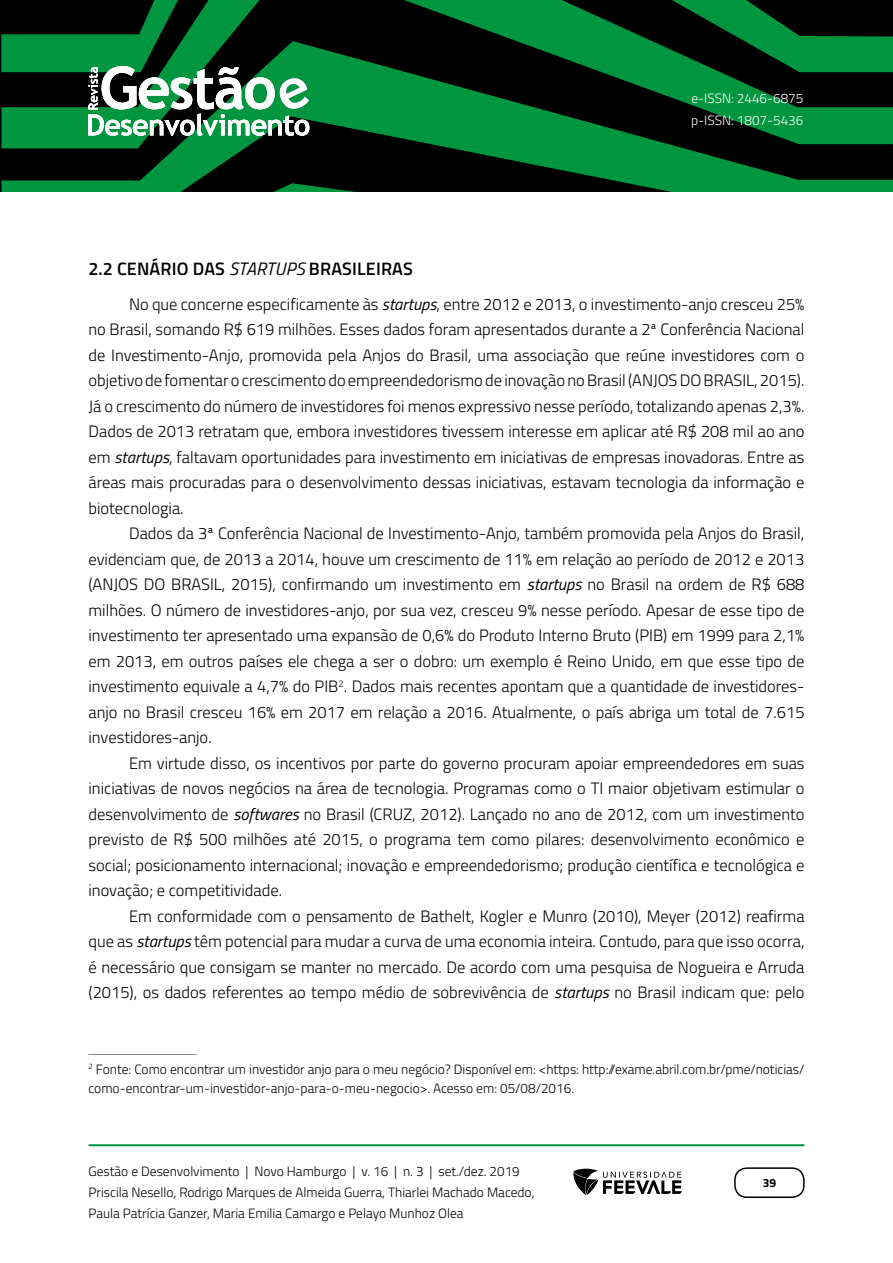
<style>
.page{position:relative;width:893px;height:1263px;background:#fff}
.page>*{position:absolute;margin:0;border:0;box-sizing:border-box;transform-origin:0 0}
.t1{font:600 18px "Titillium Web";letter-spacing:.01em;color:#000}
.t2{font:300 16.5px/25.5px "Titillium Web";color:#000;text-align:justify}
.t3{font:300 13.5px/21px "Titillium Web";color:#000}
.t4{font:300 13.5px/22.5px "Titillium Web";color:#fff}
.t5{font:700 12px "Titillium Web";color:#000}
.s1{font-weight:400;font-style:italic}
</style>
<div class="page">
<svg style="left:2px;top:0;width:891px;height:41px;background:#003516"></svg>
<svg style="left:2px;top:41px;width:891px;height:142px;background:#004a1f"></svg>
<svg style="left:2px;top:183px;width:891px;height:9px;background:#004f21"></svg>
<hr style="left:89px;top:1144px;width:715px;height:2px;background:#009640">
<div style="left:734px;top:1167px;width:71px;height:31px;border:2px solid #000;border-radius:12px"></div>
<svg style="left:573px;top:1169px;width:109px;height:26px"></svg>
<svg style="left:88px;top:66px;width:221px;height:70px"></svg>
<hr style="left:88px;top:1054px;width:108px;height:1px;background:#878787">
<p class="t4" style="left:691px;top:86px;width:114px">e-ISSN: 2446-6875 p-ISSN: 1807-5436</p>
<p class="t1" style="left:88px;top:256px;width:326px">2.2 CENÁRIO DAS <span class="s1">STARTUPS</span> BRASILEIRAS</p>
<p class="t2" style="left:88px;top:291px;width:717px;text-indent:41px">No que concerne especificamente às <span class="s1">startups</span>, entre 2012 e 2013, o investimento-anjo cresceu 25% no Brasil, somando R$ 619 milhões. Esses dados foram apresentados durante a 2ª Conferência Nacional de Investimento-Anjo, promovida pela Anjos do Brasil, uma associação que reúne investidores com o objetivo de fomentar o crescimento do empreendedorismo de inovação no Brasil (ANJOS DO BRASIL, 2015).<br>Já o crescimento do número de investidores foi menos expressivo nesse período, totalizando apenas 2,3%.<br>Dados de 2013 retratam que, embora investidores tivessem interesse em aplicar até R$ 208 mil ao ano em <span class="s1">startups</span>, faltavam oportunidades para investimento em iniciativas de empresas inovadoras. Entre as áreas mais procuradas para o desenvolvimento dessas iniciativas, estavam tecnologia da informação e biotecnologia.</p>
<p class="t2" style="left:88px;top:520px;width:718px;text-indent:41px">Dados da 3ª Conferência Nacional de Investimento-Anjo, também promovida pela Anjos do Brasil, evidenciam que, de 2013 a 2014, houve um crescimento de 11% em relação ao período de 2012 e 2013 (ANJOS DO BRASIL, 2015), confirmando um investimento em <span class="s1">startups</span> no Brasil na ordem de R$ 688 milhões. O número de investidores-anjo, por sua vez, cresceu 9% nesse período. Apesar de esse tipo de investimento ter apresentado uma expansão de 0,6% do Produto Interno Bruto (PIB) em 1999 para 2,1% em 2013, em outros países ele chega a ser o dobro: um exemplo é Reino Unido, em que esse tipo de investimento equivale a 4,7% do PIB<sup>2</sup>. Dados mais recentes apontam que a quantidade de investidores&shy;anjo no Brasil cresceu 16% em 2017 em relação a 2016. Atualmente, o país abriga um total de 7.615 investidores-anjo.</p>
<p class="t2" style="left:89px;top:750px;width:718px;text-indent:41px">Em virtude disso, os incentivos por parte do governo procuram apoiar empreendedores em suas iniciativas de novos negócios na área de tecnologia. Programas como o TI maior objetivam estimular o desenvolvimento de <span class="s1">softwares</span> no Brasil (CRUZ, 2012). Lançado no ano de 2012, com um investimento previsto de R$ 500 milhões até 2015, o programa tem como pilares: desenvolvimento econômico e social; posicionamento internacional; inovação e empreendedorismo; produção científica e tecnológica e inovação; e competitividade.</p>
<p class="t2" style="left:89px;top:903px;width:718px;text-indent:41px">Em conformidade com o pensamento de Bathelt, Kogler e Munro (2010), Meyer (2012) reafirma que as <span class="s1">startups</span> têm potencial para mudar a curva de uma economia inteira. Contudo, para que isso ocorra, é necessário que consigam se manter no mercado. De acordo com uma pesquisa de Nogueira e Arruda (2015), os dados referentes ao tempo médio de sobrevivência de <span class="s1">startups</span> no Brasil indicam que: pelo</p>
<p class="t3" style="left:88px;top:1059px;width:717px;line-height:19.5px"><sup>2</sup> Fonte: Como encontrar um investidor anjo para o meu negócio? Disponível em: &lt;https: http://exame.abril.com.br/pme/noticias/ como-encontrar-um-investidor-anjo-para-o-meu-negocio&gt;. Acesso em: 05/08/2016.</p>
<p class="t3" style="left:88px;top:1160px;width:448px">Gestão e Desenvolvimento | Novo Hamburgo | v. 16 | n. 3 | set./dez. 2019<br>Priscila Nesello, Rodrigo Marques de Almeida Guerra, Thiarlei Machado Macedo,<br>Paula Patrícia Ganzer, Maria Emilia Camargo e Pelayo Munhoz Olea</p>
<p class="t5" style="left:763px;top:1174px;width:15px">39</p>
</div>
